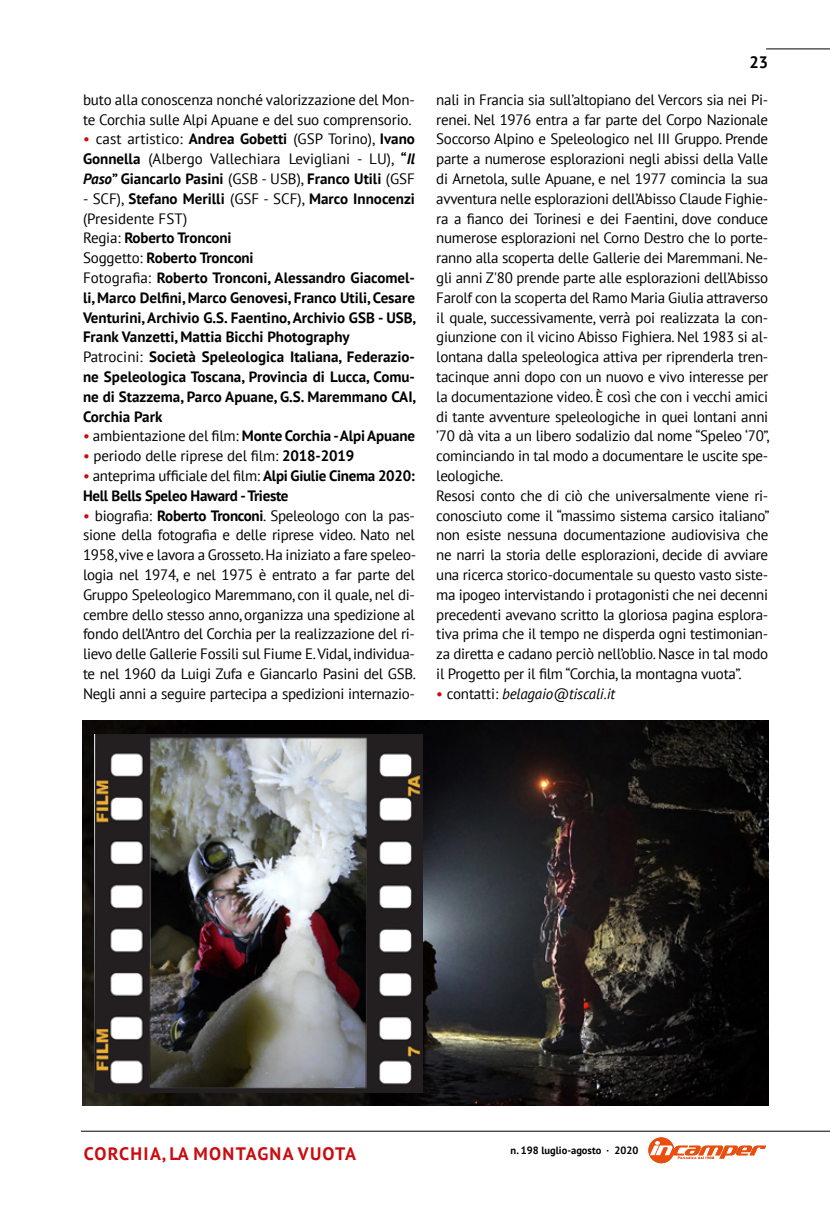
<style>
.page{position:relative;width:830px;height:1212px;background:#fff}
.page>*{position:absolute;margin:0;border:0;box-sizing:border-box;transform-origin:0 0}
.t1{font:700 18px "PT Sans";letter-spacing:.07em;color:#c90c0f}
.t2{font:700 16.5px "PT Sans";color:#000}
.t3{font:15px/19.8px "PT Sans";letter-spacing:-.02em;color:#000}
.t4{font:700 15px/19.8px "PT Sans";color:#000}
.t5{font:700 15px/19.8px "PT Sans";letter-spacing:-.02em;color:#000}
.t6{font:italic 15px "PT Sans";letter-spacing:-.01em;color:#000}
.t7{font:700 10.5px "PT Sans";color:#000}
.s1{color:#c90c0f}
.s2{font-weight:700}
.s3{font-weight:700;font-style:italic}
.s4{font-weight:400}
.s5{font-weight:400;color:#c90c0f}
.s6{font-style:normal;color:#c90c0f}
.s7{font-style:normal}
</style>
<div class="page">
<hr style="left:765px;top:49px;width:64px;height:1px;background:#000">
<hr style="left:81px;top:1131px;width:748px;height:1px;background:#000">
<img style="left:83px;top:721px;width:684px;height:385px">
<img style="left:95px;top:734px;width:327px;height:358px">
<div style="left:648px;top:1137px;width:26px;height:26px;background:#e94e0f;border-radius:50%"></div>
<svg style="left:649px;top:1141px;width:116px;height:18px"></svg>
<p class="t3" style="left:83px;top:89px;width:333px">buto alla conoscenza nonché valorizzazione del Mon&shy;te Corchia sulle Alpi Apuane e del suo comprensorio.</p>
<p class="t3" style="left:83px;top:129px;width:333px;text-align:justify"><span class="s1">•</span> cast artistico: <span class="s2">Andrea Gobetti</span> (GSP Torino), <span class="s2">Ivano Gonnella</span> (Albergo Vallechiara Levigliani - LU), <span class="s2">“</span><span class="s3">Il Paso</span><span class="s2">” Giancarlo Pasini</span> (GSB - USB), <span class="s2">Franco Utili</span> (GSF</p>
<p class="t4" style="left:83px;top:188px;width:334px"><span class="s4">- SCF),</span> Stefano Merilli <span class="s4">(GSF - SCF),</span> Marco Innocenzi <span class="s4">(Presidente FST)<br>Regia:</span> Roberto Tronconi<br><span class="s4">Soggetto:</span> Roberto Tronconi<br><span class="s4">Fotografia:</span> Roberto Tronconi, Alessandro Giacomel&shy;li, Marco Delfini, Marco Genovesi, Franco Utili, Cesare Venturini, Archivio G.S. Faentino, Archivio GSB - USB, Frank Vanzetti, Mattia Bicchi Photography<br><span class="s4">Patrocini:</span> Società Speleologica Italiana, Federazio&shy;ne Speleologica Toscana, Provincia di Lucca, Comu&shy;ne di Stazzema, Parco Apuane, G.S. Maremmano CAI, Corchia Park</p>
<p class="t4" style="left:83px;top:426px;width:333px"><span class="s5">•</span> <span class="s4">ambientazione del film:</span> Monte Corchia - Alpi Apuane</p>
<p class="t3" style="left:83px;top:446px;width:273px"><span class="s1">•</span> periodo delle riprese del film: <span class="s2">2018-2019</span></p>
<p class="t5" style="left:83px;top:466px;width:333px"><span class="s5">•</span> <span class="s4">anteprima ufficiale del film:</span> Alpi Giulie Cinema 2020:<br>Hell Bells Speleo Haward - Trieste</p>
<p class="t3" style="left:83px;top:505px;width:334px;text-align:justify"><span class="s1">•</span> biografia: <span class="s2">Roberto Tronconi</span>. Speleologo con la pas&shy;sione della fotografia e delle riprese video. Nato nel 1958, vive e lavora a Grosseto. Ha iniziato a fare speleo&shy;logia nel 1974, e nel 1975 è entrato a far parte del Gruppo Speleologico Maremmano, con il quale, nel di&shy;cembre dello stesso anno, organizza una spedizione al fondo dell’Antro del Corchia per la realizzazione del ri&shy;lievo delle Gallerie Fossili sul Fiume E. Vidal, individua&shy;te nel 1960 da Luigi Zufa e Giancarlo Pasini del GSB.<br>Negli anni a seguire partecipa a spedizioni internazio-</p>
<p class="t2" style="left:749px;top:51px;width:20px">23</p>
<p class="t3" style="left:436px;top:89px;width:334px">nali in Francia sia sull’altopiano del Vercors sia nei Pi&shy;renei. Nel 1976 entra a far parte del Corpo Nazionale Soccorso Alpino e Speleologico nel III Gruppo. Prende parte a numerose esplorazioni negli abissi della Valle di Arnetola, sulle Apuane, e nel 1977 comincia la sua avventura nelle esplorazioni dell’Abisso Claude Fighie&shy;ra a fianco dei Torinesi e dei Faentini, dove conduce numerose esplorazioni nel Corno Destro che lo porte&shy;ranno alla scoperta delle Gallerie dei Maremmani. Ne&shy;gli anni Z'80 prende parte alle esplorazioni dell’Abisso Farolf con la scoperta del Ramo Maria Giulia attraverso il quale, successivamente, verrà poi realizzata la con&shy;giunzione con il vicino Abisso Fighiera. Nel 1983 si al&shy;lontana dalla speleologica attiva per riprenderla tren&shy;tacinque anni dopo con un nuovo e vivo interesse per la documentazione video. È così che con i vecchi amici di tante avventure speleologiche in quei lontani anni ’70 dà vita a un libero sodalizio dal nome “Speleo ‘70”, cominciando in tal modo a documentare le uscite spe&shy;leologiche.<br>Resosi conto che di ciò che universalmente viene ri&shy;conosciuto come il “massimo sistema carsico italiano” non esiste nessuna documentazione audiovisiva che ne narri la storia delle esplorazioni, decide di avviare una ricerca storico-documentale su questo vasto siste&shy;ma ipogeo intervistando i protagonisti che nei decenni precedenti avevano scritto la gloriosa pagina esplora&shy;tiva prima che il tempo ne disperda ogni testimonian&shy;za diretta e cadano perciò nell’oblio. Nasce in tal modo il Progetto per il film “Corchia, la montagna vuota”.</p>
<p class="t6" style="left:436px;top:684px;width:180px"><span class="s6">•</span> <span class="s7">contatti:</span> belagaio@tiscali.it</p>
<p class="t1" style="left:84px;top:1142px;width:274px">CORCHIA, LA MONTAGNA VUOTA</p>
<p class="t7" style="left:510px;top:1144px;width:129px">n. 198 luglio-agosto · 2020</p>
</div>
